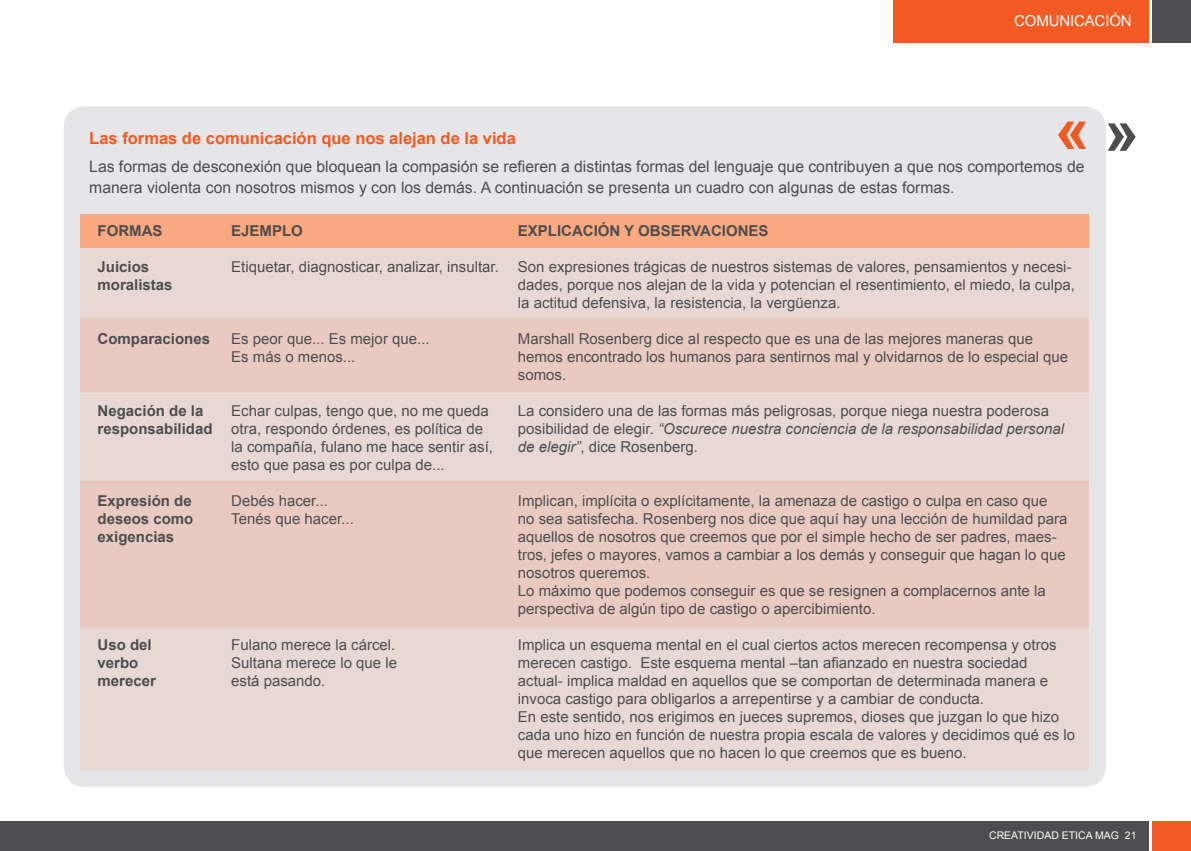
<style>
.page{position:relative;width:1191px;height:851px;background:#fff}
.page>*{position:absolute;margin:0;border:0;box-sizing:border-box;transform-origin:0 0}
.t1{font:700 16.5px "Arial";color:#f15a22}
.t2{font:15.75px/21px "Arial";color:#4d4d4f}
.t3{font:15px/18px "Arial";color:#4d4d4f}
.t4{font:700 15px/18px "Arial";color:#4d4d4f}
.t5{font:15px "Arial";letter-spacing:-.01em;color:#fff}
.t6{font:10.5px "Arial";color:#fff}
.s1{font-style:italic}
</style>
<div class="page">
<svg style="left:1108px;top:123px;width:27px;height:28px"></svg>
<div style="left:0;top:821px;width:1148px;height:29px;background:#4d4d4f"></div>
<div style="left:893px;top:0;width:255px;height:43px;background:#f15a22"></div>
<div style="left:1152px;top:0;width:39px;height:43px;background:#4d4d4f"></div>
<div style="left:1152px;top:821px;width:39px;height:29px;background:#f15a22"></div>
<div style="left:64px;top:106px;width:1042px;height:681px;background:#e6e6e8;border-radius:21px"></div>
<div style="left:81px;top:247px;width:1008px;height:71px;background:#e7d8d4"></div>
<div style="left:81px;top:394px;width:1008px;height:88px;background:#e7d8d4"></div>
<div style="left:81px;top:628px;width:1008px;height:142px;background:#e7d8d4"></div>
<div style="left:81px;top:318px;width:1008px;height:75px;background:#e8cac1"></div>
<div style="left:81px;top:481px;width:1008px;height:146px;background:#e8cac1"></div>
<div style="left:81px;top:214px;width:1008px;height:34px;background:#f9a97f"></div>
<svg style="left:1058px;top:121px;width:28px;height:28px"></svg>
<p class="t5" style="left:1014px;top:11px;width:119px">COMUNICACIÓN</p>
<p class="t1" style="left:89px;top:127px;width:428px">Las formas de comunicación que nos alejan de la vida</p>
<p class="t2" style="left:89px;top:156px;width:996px">Las formas de desconexión que bloquean la compasión se refieren a distintas formas del lenguaje que contribuyen a que nos comportemos de manera violenta con nosotros mismos y con los demás. A continuación se presenta un cuadro con algunas de estas formas.</p>
<p class="t4" style="left:98px;top:222px;width:66px">FORMAS</p>
<p class="t4" style="left:98px;top:258px;width:77px">Juicios moralistas</p>
<p class="t4" style="left:98px;top:330px;width:114px">Comparaciones</p>
<p class="t4" style="left:98px;top:402px;width:117px">Negación de la responsabilidad</p>
<p class="t4" style="left:98px;top:492px;width:97px;text-align:justify">Expresión de deseos como exigencias</p>
<p class="t4" style="left:231px;top:222px;width:73px">EJEMPLO</p>
<p class="t3" style="left:231px;top:258px;width:269px">Etiquetar, diagnosticar, analizar, insultar.</p>
<p class="t3" style="left:231px;top:330px;width:200px">Es peor que... Es mejor que...<br>Es más o menos...</p>
<p class="t3" style="left:231px;top:402px;width:263px">Echar culpas, tengo que, no me queda otra, respondo órdenes, es política de la compañía, fulano me hace sentir así, esto que pasa es por culpa de...</p>
<p class="t3" style="left:231px;top:492px;width:124px">Debés hacer...<br>Tenés que hacer...</p>
<p class="t4" style="left:98px;top:636px;width:60px">Uso del verbo merecer</p>
<p class="t3" style="left:231px;top:636px;width:167px;text-align:justify">Fulano merece la cárcel.<br>Sultana merece lo que le está pasando.</p>
<p class="t4" style="left:518px;top:222px;width:252px">EXPLICACIÓN Y OBSERVACIONES</p>
<p class="t3" style="left:518px;top:258px;width:558px">Son expresiones trágicas de nuestros sistemas de valores, pensamientos y necesi&shy;dades, porque nos alejan de la vida y potencian el resentimiento, el miedo, la culpa, la actitud defensiva, la resistencia, la vergüenza.</p>
<p class="t3" style="left:518px;top:330px;width:552px">Marshall Rosenberg dice al respecto que es una de las mejores maneras que hemos encontrado los humanos para sentirnos mal y olvidarnos de lo especial que somos.</p>
<p class="t3" style="left:518px;top:402px;width:548px">La considero una de las formas más peligrosas, porque niega nuestra poderosa posibilidad de elegir. <span class="s1">“Oscurece nuestra conciencia de la responsabilidad personal de elegir”</span>, dice Rosenberg.</p>
<p class="t3" style="left:518px;top:492px;width:551px">Implican, implícita o explícitamente, la amenaza de castigo o culpa en caso que no sea satisfecha. Rosenberg nos dice que aquí hay una lección de humildad para aquellos de nosotros que creemos que por el simple hecho de ser padres, maes&shy;tros, jefes o mayores, vamos a cambiar a los demás y conseguir que hagan lo que nosotros queremos.<br>Lo máximo que podemos conseguir es que se resignen a complacernos ante la perspectiva de algún tipo de castigo o apercibimiento.</p>
<p class="t3" style="left:518px;top:636px;width:558px">Implica un esquema mental en el cual ciertos actos merecen recompensa y otros merecen castigo. Este esquema mental –tan afianzado en nuestra sociedad actual- implica maldad en aquellos que se comportan de determinada manera e invoca castigo para obligarlos a arrepentirse y a cambiar de conducta.<br>En este sentido, nos erigimos en jueces supremos, dioses que juzgan lo que hizo cada uno hizo en función de nuestra propia escala de valores y decidimos qué es lo que merecen aquellos que no hacen lo que creemos que es bueno.</p>
<p class="t6" style="left:989px;top:828px;width:149px">CREATIVIDAD ETICA MAG 21</p>
</div>
